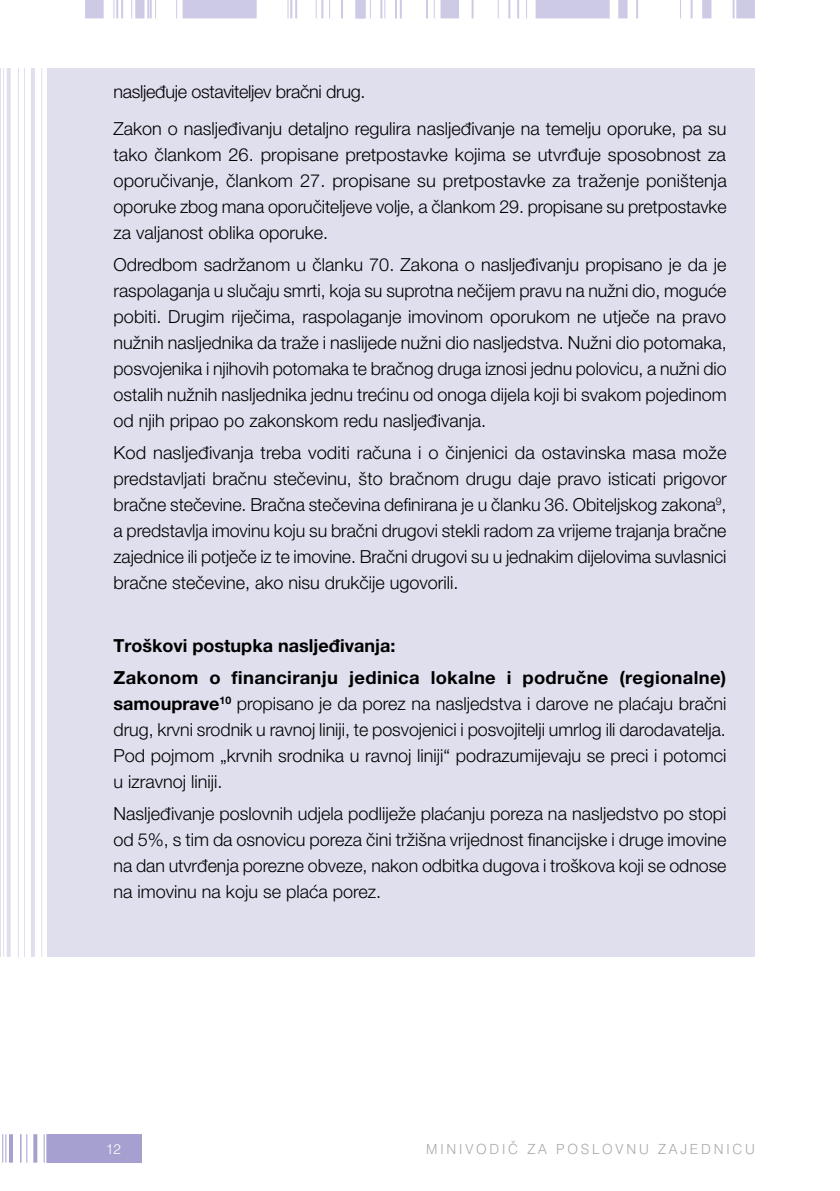
<style>
.page{position:relative;width:840px;height:1191px;background:#fff}
.page>*{position:absolute;margin:0;border:0;box-sizing:border-box;transform-origin:0 0}
.t1{font:300 18px/26px "Helvetica Neue LT Pro";color:#000;text-align:justify}
.t2{font:700 18px/31.6px "Helvetica Neue LT Pro";letter-spacing:.015em;color:#000}
.t3{font:14px "HR Swiss 721 Light BT";letter-spacing:.2em;color:#a7a9ac}
.t4{font:14px "HR Swiss 721 Light BT";color:#fff}
.s1{font-weight:700}
</style>
<div class="page">
<div style="left:48px;top:68px;width:706px;height:889px;background:#e0dfee"></div>
<hr style="left:31px;top:68px;width:4px;height:889px;background:#e0dfee">
<hr style="left:7px;top:68px;width:4px;height:889px;background:#e0dfee">
<hr style="left:24px;top:68px;width:1px;height:889px;background:#645faa">
<hr style="left:0;top:68px;width:1px;height:889px;background:#645faa">
<hr style="left:41px;top:68px;width:1px;height:889px;background:#645faa">
<hr style="left:3px;top:68px;width:1px;height:889px;background:#645faa">
<hr style="left:18px;top:68px;width:1px;height:889px;background:#645faa">
<div style="left:47px;top:1134px;width:95px;height:28px;background:#a5a0cf"></div>
<svg style="left:33px;top:1134px;width:4px;height:28px"></svg>
<hr style="left:9px;top:1134px;width:4px;height:28px;background:#a5a0cf">
<svg style="left:44px;top:1134px;width:3px;height:28px"></svg>
<svg style="left:2px;top:1134px;width:5px;height:28px"></svg>
<svg style="left:20px;top:1134px;width:7px;height:28px"></svg>
<div style="left:736px;top:0;width:18px;height:18px;background:#cdcae6"></div>
<div style="left:535px;top:0;width:74px;height:18px;background:#cdcae6"></div>
<div style="left:182px;top:0;width:74px;height:18px;background:#cdcae6"></div>
<div style="left:440px;top:0;width:19px;height:18px;background:#cdcae6"></div>
<div style="left:85px;top:0;width:19px;height:18px;background:#cdcae6"></div>
<div style="left:355px;top:0;width:9px;height:18px;background:#dbd9ed"></div>
<div style="left:701px;top:0;width:10px;height:18px;background:#cdcae6"></div>
<div style="left:135px;top:0;width:9px;height:18px;background:#cdcae6"></div>
<div style="left:356px;top:0;width:9px;height:18px;background:#cdcae6"></div>
<div style="left:618px;top:0;width:9px;height:18px;background:#cdcae6"></div>
<svg style="left:497px;top:0;width:1px;height:18px"></svg>
<svg style="left:329px;top:0;width:1px;height:18px"></svg>
<svg style="left:131px;top:0;width:1px;height:18px"></svg>
<svg style="left:176px;top:0;width:1px;height:18px"></svg>
<svg style="left:341px;top:0;width:2px;height:18px"></svg>
<svg style="left:426px;top:0;width:8px;height:18px"></svg>
<svg style="left:315px;top:0;width:8px;height:18px"></svg>
<svg style="left:144px;top:0;width:12px;height:18px"></svg>
<svg style="left:471px;top:0;width:2px;height:18px"></svg>
<svg style="left:517px;top:0;width:2px;height:18px"></svg>
<svg style="left:636px;top:0;width:1px;height:18px"></svg>
<svg style="left:690px;top:0;width:2px;height:18px"></svg>
<svg style="left:508px;top:0;width:2px;height:18px"></svg>
<svg style="left:380px;top:0;width:5px;height:18px"></svg>
<svg style="left:395px;top:0;width:6px;height:18px"></svg>
<svg style="left:287px;top:0;width:10px;height:18px"></svg>
<svg style="left:113px;top:0;width:10px;height:18px"></svg>
<svg style="left:732px;top:0;width:2px;height:18px"></svg>
<p class="t1" style="left:113px;top:72px;width:614px;line-height:37.4px">nasljeđuje ostaviteljev bračni drug.<br>Zakon o nasljeđivanju detaljno regulira nasljeđivanje na temelju oporuke, pa su</p>
<p class="t1" style="left:113px;top:141px;width:614px">tako člankom 26. propisane pretpostavke kojima se utvrđuje sposobnost za oporučivanje, člankom 27. propisane su pretpostavke za traženje poništenja oporuke zbog mana oporučiteljeve volje, a člankom 29. propisane su pretpostavke za valjanost oblika oporuke.</p>
<p class="t1" style="left:113px;top:251px;width:614px">Odredbom sadržanom u članku 70. Zakona o nasljeđivanju propisano je da je raspolaganja u slučaju smrti, koja su suprotna nečijem pravu na nužni dio, moguće pobiti. Drugim riječima, raspolaganje imovinom oporukom ne utječe na pravo nužnih nasljednika da traže i naslijede nužni dio nasljedstva. Nužni dio potomaka, posvojenika i njihovih potomaka te bračnog druga iznosi jednu polovicu, a nužni dio ostalih nužnih nasljednika jednu trećinu od onoga dijela koji bi svakom pojedinom od njih pripao po zakonskom redu nasljeđivanja.</p>
<p class="t1" style="left:113px;top:439px;width:614px">Kod nasljeđivanja treba voditi računa i o činjenici da ostavinska masa može predstavljati bračnu stečevinu, što bračnom drugu daje pravo isticati prigovor bračne stečevine. Bračna stečevina definirana je u članku 36. Obiteljskog zakona<sup>9</sup>, a predstavlja imovinu koju su bračni drugovi stekli radom za vrijeme trajanja bračne zajednice ili potječe iz te imovine. Bračni drugovi su u jednakim dijelovima suvlasnici bračne stečevine, ako nisu drukčije ugovorili.</p>
<p class="t2" style="left:113px;top:629px;width:614px">Troškovi postupka nasljeđivanja:<br>Zakonom o financiranju jedinica lokalne i područne (regionalne)</p>
<p class="t1" style="left:113px;top:690px;width:614px"><span class="s1">samouprave</span><sup>10</sup> propisano je da porez na nasljedstva i darove ne plaćaju bračni drug, krvni srodnik u ravnoj liniji, te posvojenici i posvojitelji umrlog ili darodavatelja.<br>Pod pojmom „krvnih srodnika u ravnoj liniji“ podrazumijevaju se preci i potomci u izravnoj liniji.</p>
<p class="t1" style="left:113px;top:799px;width:614px">Nasljeđivanje poslovnih udjela podliježe plaćanju poreza na nasljedstvo po stopi od 5%, s tim da osnovicu poreza čini tržišna vrijednost financijske i druge imovine na dan utvrđenja porezne obveze, nakon odbitka dugova i troškova koji se odnose na imovinu na koju se plaća porez.</p>
<p class="t4" style="left:106px;top:1140px;width:16px">12</p>
<p class="t3" style="left:426px;top:1140px;width:330px">MINIVODIČ ZA POSLOVNU ZAJEDNICU</p>
</div>
